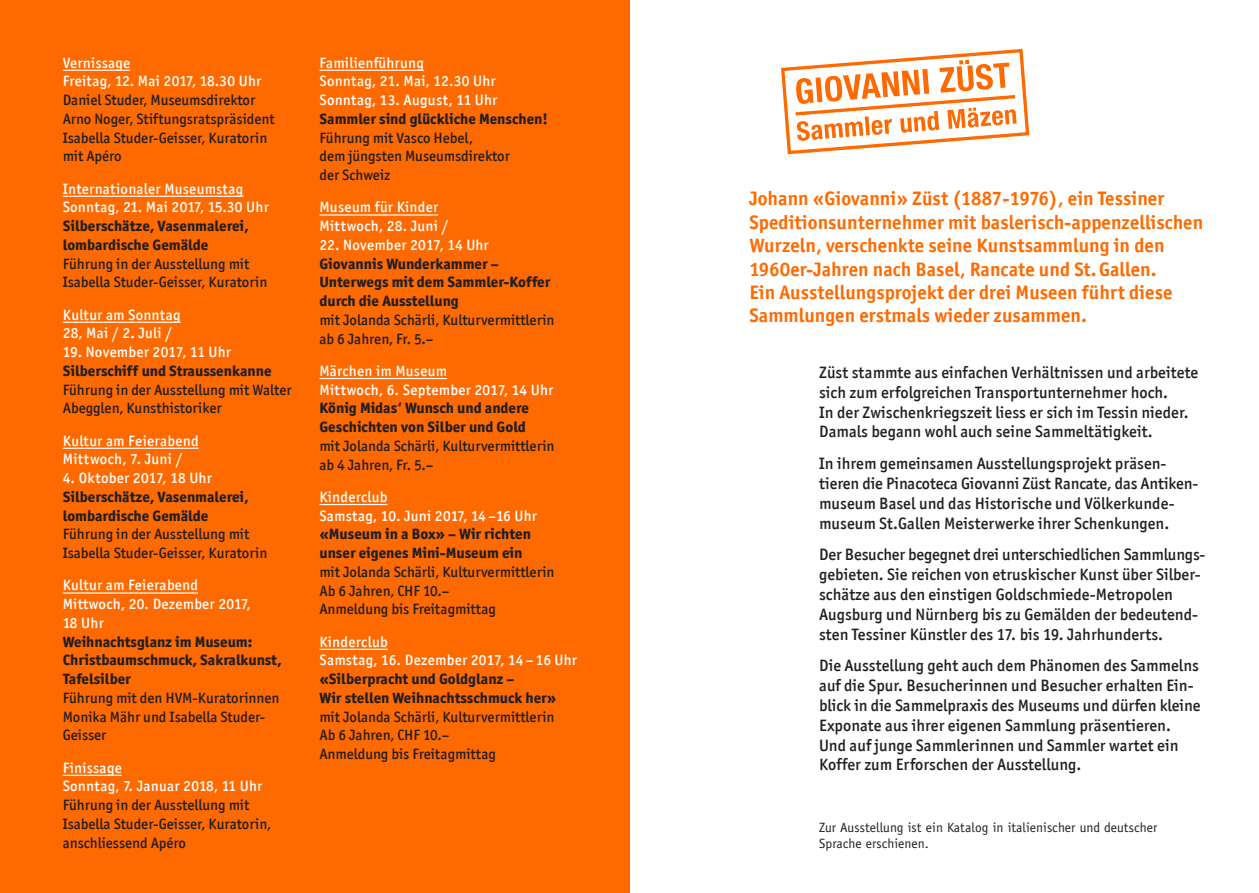
<style>
.page{position:relative;width:1259px;height:893px;background:#fff}
.page>*{position:absolute;margin:0;border:0;box-sizing:border-box;transform-origin:0 0}
.t1{font:700 19.5px/23.4px "Officina San ITC";letter-spacing:.005em;color:#ff6a00}
.t2{font:500 16.5px/19.8px "Officina San ITC";letter-spacing:.005em;color:#231f20}
.t3{font:500 15px/18.8px "Officina San ITC";color:#231f20}
.t4{font:500 15px/18.8px "Officina San ITC";letter-spacing:.02em;color:#fff}
.t5{font:800 15px/18.8px "Officina San ITC";color:#231f20}
.t6{font:13.5px/16.2px "Officina Sans Std";letter-spacing:.005em;color:#231f20}
</style>
<div class="page">
<div style="left:0;top:0;width:629px;height:893px;background:#ff6a00"></div>
<hr style="left:63px;top:70px;width:67px;height:1px;background:#fff">
<hr style="left:63px;top:196px;width:180px;height:1px;background:#fff">
<hr style="left:63px;top:322px;width:118px;height:1px;background:#fff">
<hr style="left:63px;top:448px;width:136px;height:1px;background:#fff">
<hr style="left:63px;top:592px;width:135px;height:2px;background:#fff">
<hr style="left:63px;top:775px;width:59px;height:1px;background:#fff">
<hr style="left:319px;top:70px;width:105px;height:1px;background:#fff">
<hr style="left:319px;top:214px;width:119px;height:2px;background:#fff">
<hr style="left:319px;top:378px;width:128px;height:1px;background:#fff">
<hr style="left:319px;top:504px;width:68px;height:1px;background:#fff">
<hr style="left:319px;top:649px;width:69px;height:1px;background:#fff">
<svg style="left:781px;top:49px;width:249px;height:106px"></svg>
<p class="t4" style="left:63px;top:53px;width:200px">Vernissage<br>Freitag, 12. Mai 2017, 18.30 Uhr</p>
<p class="t3" style="left:63px;top:91px;width:213px">Daniel Studer, Museumsdirektor<br>Arno Noger, Stiftungsratspräsident<br>Isabella Studer-Geisser, Kuratorin mit Apéro</p>
<p class="t4" style="left:63px;top:179px;width:207px">Internationaler Museumstag<br>Sonntag, 21. Mai 2017, 15.30 Uhr</p>
<p class="t5" style="left:63px;top:216px;width:188px">Silberschätze, Vasenmalerei, lombardische Gemälde</p>
<p class="t3" style="left:63px;top:254px;width:206px">Führung in der Ausstellung mit<br>Isabella Studer-Geisser, Kuratorin</p>
<p class="t4" style="left:63px;top:305px;width:119px">Kultur am Sonntag<br>28, Mai / 2. Juli /</p>
<p class="t4" style="left:63px;top:343px;width:170px">19. November 2017, 11 Uhr</p>
<p class="t5" style="left:63px;top:361px;width:210px">Silberschiff und Straussenkanne</p>
<p class="t3" style="left:63px;top:380px;width:230px">Führung in der Ausstellung mit Walter<br>Abegglen, Kunsthistoriker</p>
<p class="t4" style="left:63px;top:431px;width:137px">Kultur am Feierabend<br>Mittwoch, 7. Juni /</p>
<p class="t4" style="left:63px;top:469px;width:151px">4. Oktober 2017, 18 Uhr</p>
<p class="t5" style="left:63px;top:487px;width:188px">Silberschätze, Vasenmalerei, lombardische Gemälde</p>
<p class="t3" style="left:63px;top:525px;width:206px">Führung in der Ausstellung mit<br>Isabella Studer-Geisser, Kuratorin</p>
<p class="t4" style="left:63px;top:576px;width:190px">Kultur am Feierabend<br>Mittwoch, 20. Dezember 2017,<br>18 Uhr</p>
<p class="t5" style="left:63px;top:632px;width:220px">Weihnachtsglanz im Museum:<br>Christbaumschmuck, Sakralkunst,<br>Tafelsilber</p>
<p class="t3" style="left:63px;top:688px;width:218px">Führung mit den HVM-Kuratorinnen<br>Monika Mähr und Isabella Studer-<br>Geisser</p>
<p class="t4" style="left:63px;top:758px;width:201px">Finissage<br>Sonntag, 7. Januar 2018, 11 Uhr</p>
<p class="t3" style="left:63px;top:796px;width:210px">Führung in der Ausstellung mit<br>Isabella Studer-Geisser, Kuratorin, anschliessend Apéro</p>
<p class="t4" style="left:319px;top:53px;width:179px">Familienführung<br>Sonntag, 21. Mai, 12.30 Uhr<br>Sonntag, 13. August, 11 Uhr</p>
<p class="t5" style="left:319px;top:109px;width:230px">Sammler sind glückliche Menschen!</p>
<p class="t3" style="left:319px;top:128px;width:192px">Führung mit Vasco Hebel,<br>dem jüngsten Museumsdirektor der Schweiz</p>
<p class="t4" style="left:319px;top:198px;width:130px">Museum für Kinder<br>Mittwoch, 28. Juni /</p>
<p class="t4" style="left:319px;top:235px;width:171px">22. November 2017, 14 Uhr</p>
<p class="t5" style="left:319px;top:254px;width:232px">Giovannis Wunderkammer –<br>Unterwegs mit dem Sammler-Koffer durch die Ausstellung</p>
<p class="t3" style="left:319px;top:310px;width:237px">mit Jolanda Schärli, Kulturvermittlerin ab 6 Jahren, Fr. 5.–</p>
<p class="t4" style="left:319px;top:361px;width:235px">Märchen im Museum<br>Mittwoch, 6. September 2017, 14 Uhr</p>
<p class="t5" style="left:319px;top:399px;width:211px">König Midas‘ Wunsch und andere<br>Geschichten von Silber und Gold</p>
<p class="t3" style="left:319px;top:436px;width:237px">mit Jolanda Schärli, Kulturvermittlerin ab 4 Jahren, Fr. 5.–</p>
<p class="t4" style="left:319px;top:487px;width:219px">Kinderclub<br>Samstag, 10. Juni 2017, 14 –16 Uhr</p>
<p class="t5" style="left:319px;top:525px;width:213px">«Museum in a Box» – Wir richten unser eigenes Mini-Museum ein</p>
<p class="t3" style="left:319px;top:562px;width:237px">mit Jolanda Schärli, Kulturvermittlerin<br>Ab 6 Jahren, CHF 10.–<br>Anmeldung bis Freitagmittag</p>
<p class="t4" style="left:319px;top:632px;width:259px">Kinderclub<br>Samstag, 16. Dezember 2017, 14 – 16 Uhr</p>
<p class="t5" style="left:319px;top:669px;width:238px">«Silberpracht und Goldglanz –<br>Wir stellen Weihnachtsschmuck her»</p>
<p class="t3" style="left:319px;top:707px;width:237px">mit Jolanda Schärli, Kulturvermittlerin<br>Ab 6 Jahren, CHF 10.–<br>Anmeldung bis Freitagmittag</p>
<p class="t1" style="left:749px;top:187px;width:455px">Johann «Giovanni» Züst (1887-1976), ein Tessiner Speditionsunternehmer mit baslerisch-appenzellischen Wurzeln, verschenkte seine Kunstsammlung in den 1960er-Jahren nach Basel, Rancate und St.Gallen.<br>Ein Ausstellungsprojekt der drei Museen führt diese Sammlungen erstmals wieder zusammen.</p>
<p class="t2" style="left:819px;top:363px;width:381px">Züst stammte aus einfachen Verhältnissen und arbeitete sich zum erfolgreichen Transportunternehmer hoch.<br>In der Zwischenkriegszeit liess er sich im Tessin nieder.<br>Damals begann wohl auch seine Sammeltätigkeit.</p>
<p class="t2" style="left:819px;top:454px;width:381px">In ihrem gemeinsamen Ausstellungsprojekt präsen&shy;tieren die Pinacoteca Giovanni Züst Rancate, das Antiken&shy;museum Basel und das Historische und Völkerkunde&shy;museum St.Gallen Meisterwerke ihrer Schenkungen.</p>
<p class="t2" style="left:819px;top:545px;width:388px">Der Besucher begegnet drei unterschiedlichen Sammlungs&shy;gebieten. Sie reichen von etruskischer Kunst über Silber&shy;schätze aus den einstigen Goldschmiede-Metropolen Augsburg und Nürnberg bis zu Gemälden der bedeutend&shy;sten Tessiner Künstler des 17. bis 19. Jahrhunderts.</p>
<p class="t2" style="left:819px;top:656px;width:383px">Die Ausstellung geht auch dem Phänomen des Sammelns auf die Spur. Besucherinnen und Besucher erhalten Ein&shy;blick in die Sammelpraxis des Museums und dürfen kleine Exponate aus ihrer eigenen Sammlung präsentieren.<br>Und auf junge Sammlerinnen und Sammler wartet ein Koffer zum Erforschen der Ausstellung.</p>
<p class="t6" style="left:819px;top:819px;width:339px">Zur Ausstellung ist ein Katalog in italienischer und deutscher<br>Sprache erschienen.</p>
</div>
